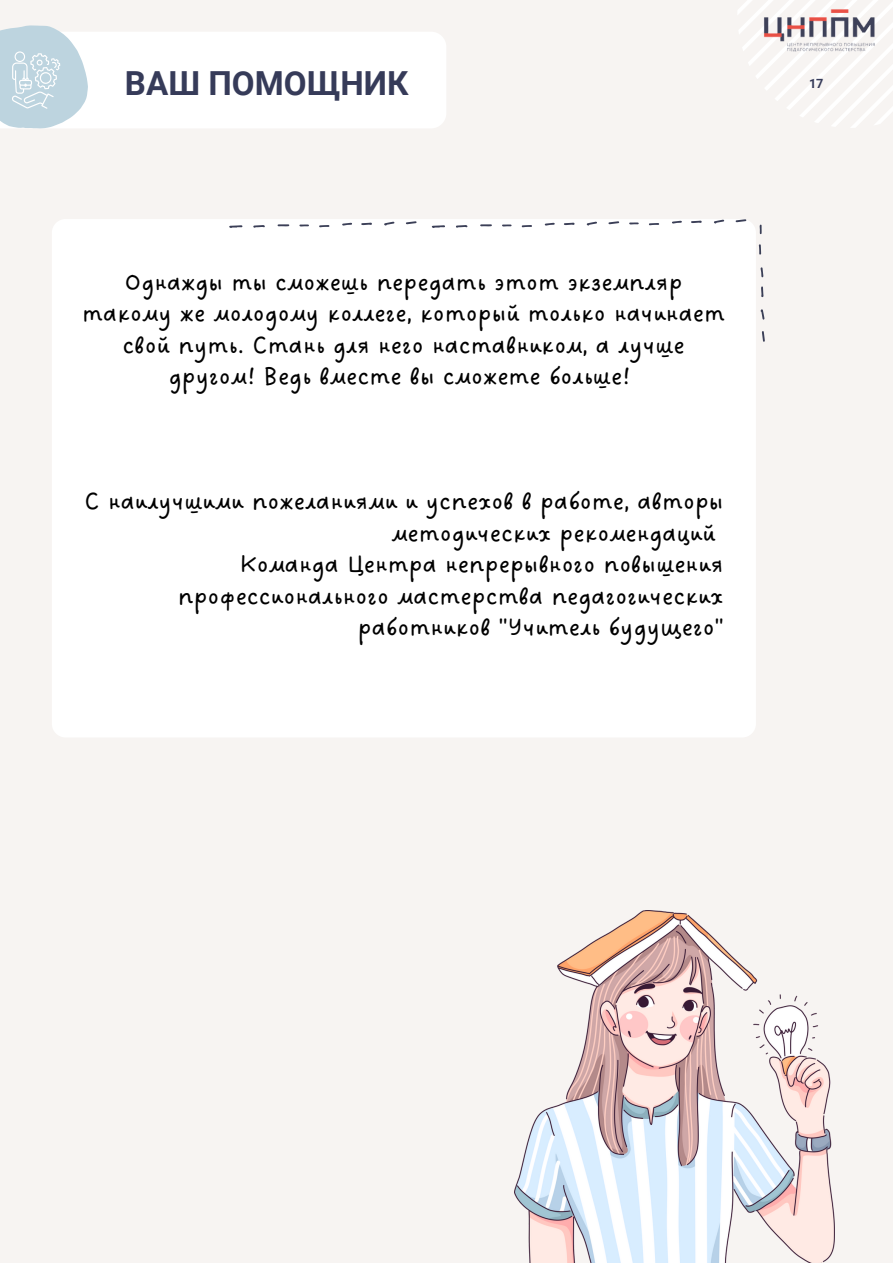
<style>
.page{position:relative;width:893px;height:1264px;background:#fff}
.page>*{position:absolute;margin:0;border:0;box-sizing:border-box;transform-origin:0 0}
.t1{font:700 33.15px "Roboto";color:#363b59}
.t2{font:27px/31.5px "DO Sans Regular";color:#000;text-align:center}
.t3{font:700 12.75px "Roboto";color:#363b59}
</style>
<div class="page">
<div style="left:0;top:0;width:892px;height:1262px;background:#f7f4f2"></div>
<svg style="left:738px;top:4px;width:154px;height:124px"></svg>
<img style="left:744px;top:0;width:148px;height:63px">
<div style="left:52px;top:219px;width:703px;height:518px;background:#fff;border-radius:14px"></div>
<svg style="left:758px;top:224px;width:6px;height:118px"></svg>
<svg style="left:629px;top:219px;width:117px;height:7px"></svg>
<svg style="left:432px;top:221px;width:187px;height:7px"></svg>
<svg style="left:229px;top:221px;width:187px;height:7px"></svg>
<svg style="left:0;top:25px;width:446px;height:104px"></svg>
<img style="left:514px;top:910px;width:320px;height:352px">
<p class="t1" style="left:125px;top:64px;width:285px">ВАШ ПОМОЩНИК</p>
<p class="t3" style="left:808px;top:76px;width:16px">17</p>
<p class="t2" style="left:82px;top:267px;width:644px">Однажды ты сможешь передать этот экземпляр такому же молодому коллеге, который только начинает свой путь. Стань для него наставником, а лучше другом! Ведь вместе вы сможете больше!</p>
<p class="t2" style="left:84px;top:486px;width:641px">С наилучшими пожеланиями и успехов в работе, авторы</p>
<p class="t2" style="left:391px;top:518px;width:326px">методических рекомендаций</p>
<p class="t2" style="left:239px;top:549px;width:486px">Команда Центра непрерывного повышения</p>
<p class="t2" style="left:178px;top:581px;width:547px">профессионального мастерства педагогических</p>
<p class="t2" style="left:358px;top:612px;width:367px">работников "Учитель будущего"</p>
</div>
